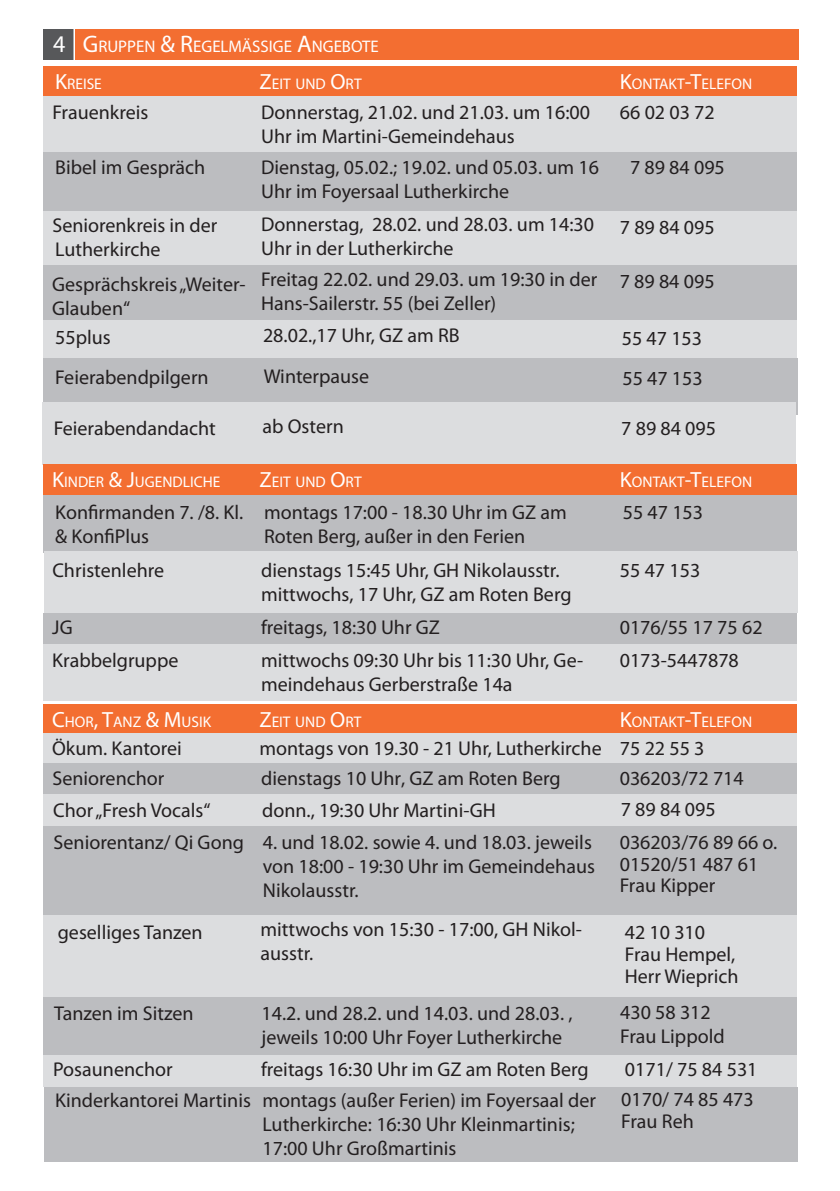
<style>
.page{position:relative;width:840px;height:1191px;background:#fff}
.page>*{position:absolute;margin:0;border:0;box-sizing:border-box;transform-origin:0 0}
.t1{font:20px/24px "Myriad Pro";color:#231f20}
.t2{font:16.8px "Myriad Pro";color:#fff}
.t3{font:15.4px "Myriad Pro";color:#fff}
.s1{font-size:24px}
.s2{font-size:22px}
</style>
<div class="page">
<div style="left:43px;top:1052px;width:753px;height:34px;background:#dcdddf"></div>
<div style="left:74px;top:29px;width:723px;height:30px;background:#f36e31"></div>
<div style="left:43px;top:29px;width:31px;height:30px;background:#57585a"></div>
<hr style="left:73px;top:28px;width:2px;height:32px;background:#fff">
<div style="left:43px;top:66px;width:753px;height:31px;background:#f36e31"></div>
<div style="left:43px;top:152px;width:753px;height:86px;background:#bcbdc0"></div>
<div style="left:43px;top:97px;width:753px;height:55px;background:#dcdddf"></div>
<div style="left:43px;top:211px;width:753px;height:55px;background:#dcdddf"></div>
<div style="left:43px;top:266px;width:753px;height:55px;background:#bcbdc0"></div>
<div style="left:43px;top:320px;width:753px;height:38px;background:#dcdddf"></div>
<div style="left:43px;top:704px;width:753px;height:30px;background:#f36e31"></div>
<div style="left:43px;top:732px;width:753px;height:31px;background:#dcdddf"></div>
<div style="left:43px;top:763px;width:753px;height:30px;background:#bcbdc0"></div>
<div style="left:43px;top:914px;width:753px;height:84px;background:#dcdddf"></div>
<div style="left:43px;top:997px;width:753px;height:58px;background:#bcbdc0"></div>
<div style="left:43px;top:613px;width:753px;height:31px;background:#bcbdc0"></div>
<div style="left:43px;top:489px;width:753px;height:63px;background:#bcbdc0"></div>
<div style="left:44px;top:551px;width:753px;height:62px;background:#dcdddf"></div>
<div style="left:43px;top:794px;width:753px;height:32px;background:#dcdddf"></div>
<div style="left:43px;top:359px;width:754px;height:56px;background:#bcbdc0"></div>
<div style="left:43px;top:825px;width:753px;height:89px;background:#bcbdc0"></div>
<div style="left:43px;top:644px;width:753px;height:57px;background:#dcdddf"></div>
<div style="left:44px;top:1087px;width:753px;height:74px;background:#bcbdc0"></div>
<div style="left:43px;top:401px;width:752px;height:63px;background:#dcdddf"></div>
<div style="left:43px;top:464px;width:753px;height:31px;background:#f36e31"></div>
<p class="t2" style="left:53px;top:36px;width:327px"><span class="s1">4 G</span>RUPPEN <span class="s1">&amp; R</span>EGELMÄSSIGE <span class="s1">A</span>NGEBOTE</p>
<p class="t3" style="left:55px;top:74px;width:48px"><span class="s2">K</span>REISE</p>
<p class="t3" style="left:259px;top:74px;width:104px"><span class="s2">Z</span>EIT UND <span class="s2">O</span>RT</p>
<p class="t3" style="left:619px;top:74px;width:134px"><span class="s2">K</span>ONTAKT<span class="s2">-T</span>ELEFON</p>
<p class="t1" style="left:52px;top:99px;width:98px">Frauenkreis</p>
<p class="t1" style="left:261px;top:99px;width:330px">Donnerstag, 21.02. und 21.03. um 16:00<br>Uhr im Martini-Gemeindehaus</p>
<p class="t1" style="left:619px;top:99px;width:96px">66 02 03 72</p>
<p class="t1" style="left:261px;top:155px;width:339px">Dienstag, 05.02.; 19.02. und 05.03. um 16<br>Uhr im Foyersaal Lutherkirche</p>
<p class="t1" style="left:629px;top:155px;width:96px">7 89 84 095</p>
<p class="t1" style="left:52px;top:213px;width:166px">Seniorenkreis in der<br>Lutherkirche</p>
<p class="t1" style="left:261px;top:212px;width:334px">Donnerstag, 28.02. und 28.03. um 14:30<br>Uhr in der Lutherkirche</p>
<p class="t1" style="left:619px;top:215px;width:96px">7 89 84 095</p>
<p class="t1" style="left:52px;top:272px;width:195px">Gesprächskreis „Weiter-<br>Glauben“</p>
<p class="t1" style="left:261px;top:266px;width:337px">Freitag 22.02. und 29.03. um 19:30 in der<br>Hans-Sailerstr. 55 (bei Zeller)</p>
<p class="t1" style="left:619px;top:269px;width:96px">7 89 84 095</p>
<p class="t1" style="left:55px;top:155px;width:151px">Bibel im Gespräch</p>
<p class="t1" style="left:55px;top:325px;width:57px">55plus</p>
<p class="t1" style="left:263px;top:323px;width:198px">28.02.,17 Uhr, GZ am RB</p>
<p class="t1" style="left:621px;top:326px;width:82px">55 47 153</p>
<p class="t1" style="left:55px;top:365px;width:155px">Feierabendpilgern</p>
<p class="t1" style="left:263px;top:363px;width:107px">Winterpause</p>
<p class="t1" style="left:622px;top:366px;width:82px">55 47 153</p>
<p class="t1" style="left:54px;top:416px;width:163px">Feierabendandacht</p>
<p class="t1" style="left:262px;top:413px;width:83px">ab Ostern</p>
<p class="t1" style="left:621px;top:416px;width:96px">7 89 84 095</p>
<p class="t3" style="left:52px;top:472px;width:170px"><span class="s2">K</span>INDER <span class="s2">&amp; J</span>UGENDLICHE</p>
<p class="t3" style="left:259px;top:472px;width:104px"><span class="s2">Z</span>EIT UND <span class="s2">O</span>RT</p>
<p class="t3" style="left:619px;top:472px;width:134px"><span class="s2">K</span>ONTAKT<span class="s2">-T</span>ELEFON</p>
<p class="t1" style="left:55px;top:500px;width:189px">Konfirmanden 7. /8. Kl. &amp; KonfiPlus</p>
<p class="t1" style="left:264px;top:500px;width:304px">montags 17:00 - 18.30 Uhr im GZ am<br>Roten Berg, außer in den Ferien</p>
<p class="t1" style="left:622px;top:500px;width:82px">55 47 153</p>
<p class="t1" style="left:52px;top:558px;width:113px">Christenlehre</p>
<p class="t1" style="left:261px;top:558px;width:312px">dienstags 15:45 Uhr, GH Nikolausstr. mittwochs, 17 Uhr, GZ am Roten Berg</p>
<p class="t1" style="left:619px;top:558px;width:82px">55 47 153</p>
<p class="t1" style="left:261px;top:615px;width:180px">freitags, 18:30 Uhr GZ</p>
<p class="t1" style="left:619px;top:615px;width:144px">0176/55 17 75 62</p>
<p class="t1" style="left:52px;top:615px;width:22px">JG</p>
<p class="t1" style="left:52px;top:648px;width:128px">Krabbelgruppe</p>
<p class="t1" style="left:261px;top:648px;width:324px">mittwochs 09:30 Uhr bis 11:30 Uhr, Ge&shy;meindehaus Gerberstraße 14a</p>
<p class="t1" style="left:619px;top:648px;width:120px">0173-5447878</p>
<p class="t3" style="left:52px;top:712px;width:159px"><span class="s2">C</span>HOR<span class="s2">, T</span>ANZ <span class="s2">&amp; M</span> USIK</p>
<p class="t3" style="left:259px;top:712px;width:103px"><span class="s2">Z</span>EIT UND <span class="s2">O</span>RT</p>
<p class="t3" style="left:619px;top:712px;width:134px"><span class="s2">K</span>ONTAKT<span class="s2">-T</span>ELEFON</p>
<p class="t1" style="left:52px;top:736px;width:131px">Ökum. Kantorei</p>
<p class="t1" style="left:259px;top:736px;width:446px">montags von 19.30 - 21 Uhr, Lutherkirche 75 22 55 3</p>
<p class="t1" style="left:52px;top:766px;width:113px">Seniorenchor</p>
<p class="t1" style="left:261px;top:766px;width:301px">dienstags 10 Uhr, GZ am Roten Berg</p>
<p class="t1" style="left:619px;top:766px;width:125px">036203/72 714</p>
<p class="t1" style="left:53px;top:797px;width:159px">Chor „Fresh Vocals“</p>
<p class="t1" style="left:262px;top:797px;width:235px">donn., 19:30 Uhr Martini-GH</p>
<p class="t1" style="left:620px;top:797px;width:96px">7 89 84 095</p>
<p class="t1" style="left:54px;top:830px;width:192px">Seniorentanz/ Qi Gong</p>
<p class="t1" style="left:58px;top:920px;width:146px">geselliges Tanzen</p>
<p class="t1" style="left:262px;top:830px;width:333px">4. und 18.02. sowie 4. und 18.03. jeweils von 18:00 - 19:30 Uhr im Gemeindehaus<br>Nikolausstr.</p>
<p class="t1" style="left:260px;top:917px;width:323px">mittwochs von 15:30 - 17:00, GH Nikol&shy;ausstr.</p>
<p class="t1" style="left:619px;top:831px;width:159px;line-height:21.6px">036203/76 89 66 o.<br>01520/51 487 61<br>Frau Kipper</p>
<p class="t1" style="left:624px;top:921px;width:115px;line-height:21.6px">42 10 310<br>Frau Hempel,<br>Herr Wieprich</p>
<p class="t1" style="left:54px;top:1000px;width:141px">Tanzen im Sitzen</p>
<p class="t1" style="left:261px;top:1000px;width:312px">14.2. und 28.2. und 14.03. und 28.03. , jeweils 10:00 Uhr Foyer Lutherkirche</p>
<p class="t1" style="left:620px;top:1000px;width:106px">430 58 312<br>Frau Lippold</p>
<p class="t1" style="left:53px;top:1057px;width:121px">Posaunenchor</p>
<p class="t1" style="left:261px;top:1056px;width:329px">freitags 16:30 Uhr im GZ am Roten Berg</p>
<p class="t1" style="left:624px;top:1056px;width:134px">0171/ 75 84 531</p>
<p class="t1" style="left:262px;top:1087px;width:335px;text-indent:-207px">Kinderkantorei Martinis montags (außer Ferien) im Foyersaal der<br>Lutherkirche: 16:30 Uhr Kleinmartinis;<br>17:00 Uhr Großmartinis</p>
<p class="t1" style="left:621px;top:1088px;width:134px;line-height:21.6px">0170/ 74 85 473<br>Frau Reh</p>
</div>
